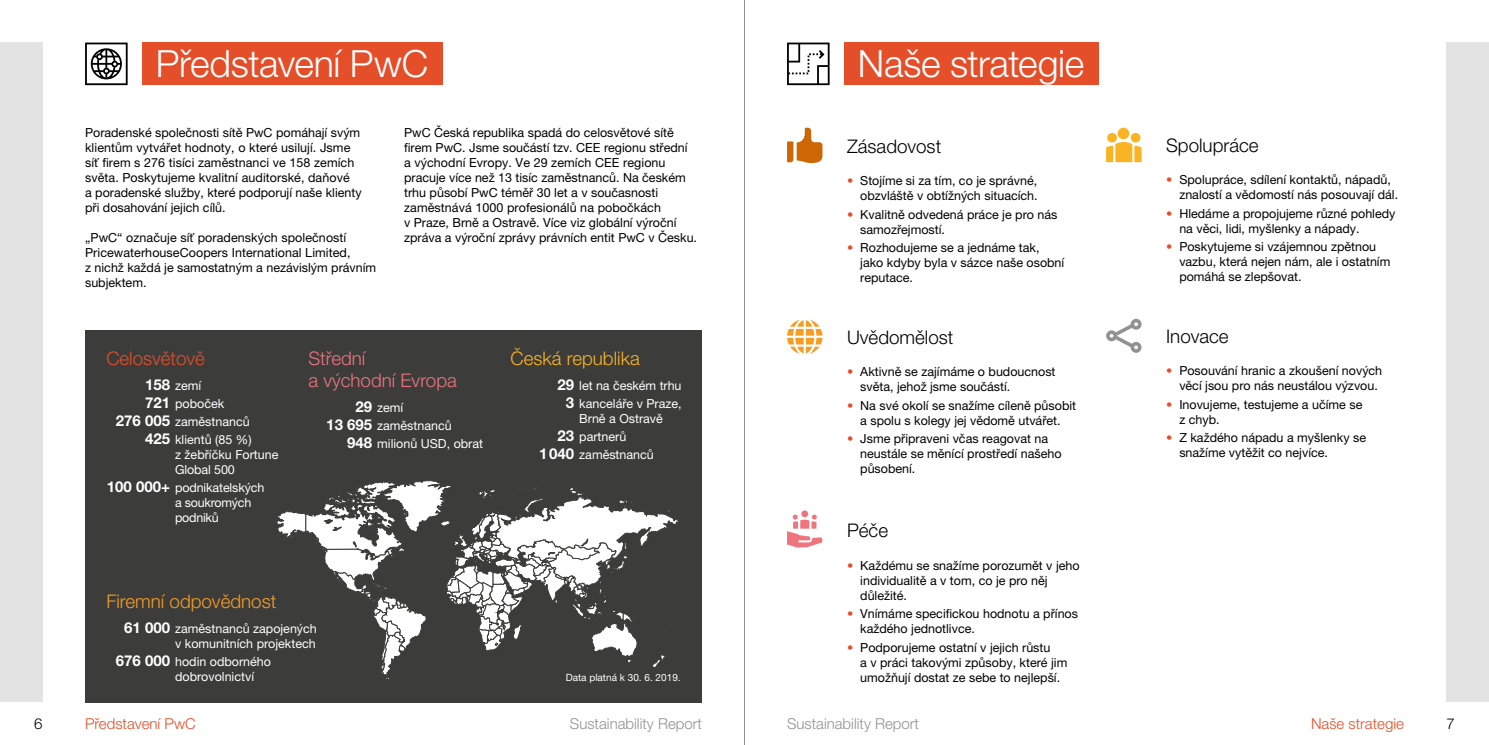
<style>
.page{position:relative;width:1489px;height:745px;background:#fff}
.page>*{position:absolute;margin:0;border:0;box-sizing:border-box;transform-origin:0 0}
.ATYP_-_Headline__Ins{font:300 37.5px "Helvetica Neue LT Pro";letter-spacing:-.01em;color:#fff}
.t1{font:300 18.75px "Helvetica Neue LT Pro";color:#000}
.t2{font:300 18.75px/22.5px "Helvetica Neue LT Pro";color:#ee747e}
.t3{font:300 18.75px "Helvetica Neue LT Pro";color:#f59c24}
.t4{font:300 18.75px "Helvetica Neue LT Pro";color:#fab322}
.t5{font:300 18.75px "Helvetica Neue LT Pro";color:#e44e29}
.t6{font:300 15px "Helvetica Neue LT Pro";color:#929292}
.t7{font:300 15px "Helvetica Neue LT Pro";color:#e44e29}
.t8{font:300 15px "Helvetica Neue LT Pro";color:#000}
.t9{font:12.5px/15px "Helvetica Neue LT Pro";color:#000}
.t10{font:12.5px/15px "Helvetica Neue LT Pro";color:#fff}
.t11{font:12.5px/15px "Helvetica Neue LT Pro";letter-spacing:-.02em;color:#fff}
.t12{font:10px "Helvetica Neue LT Pro";color:#fff}
.s1{font-weight:700;font-size:15px}
.s2{color:#e44e29}
</style>
<div class="page">
<div style="left:0;top:43px;width:43px;height:659px;background:#e3e3e3"></div>
<div style="left:1446px;top:43px;width:42px;height:659px;background:#e3e3e3"></div>
<div style="left:85px;top:330px;width:617px;height:372px;background:#3c3c3b"></div>
<div style="left:142px;top:43px;width:300px;height:42px;background:#e44e29"></div>
<div style="left:843px;top:43px;width:255px;height:42px;background:#e44e29"></div>
<svg style="left:787px;top:128px;width:35px;height:35px"></svg>
<svg style="left:787px;top:319px;width:35px;height:34px"></svg>
<div style="left:801px;top:510px;width:7px;height:7px;background:#ee747e;border-radius:50%"></div>
<svg style="left:787px;top:514px;width:35px;height:33px"></svg>
<div style="left:1117px;top:128px;width:12px;height:11px;background:#fab322;border-radius:50%"></div>
<div style="left:1107px;top:133px;width:9px;height:9px;background:#fab322;border-radius:50%"></div>
<div style="left:1130px;top:133px;width:10px;height:9px;background:#fab322;border-radius:50%"></div>
<svg style="left:1106px;top:142px;width:35px;height:20px"></svg>
<svg style="left:1106px;top:318px;width:35px;height:34px"></svg>
<svg style="left:85px;top:43px;width:43px;height:42px"></svg>
<svg style="left:277px;top:480px;width:401px;height:199px"></svg>
<svg style="left:787px;top:43px;width:42px;height:42px"></svg>
<hr style="left:744px;top:0;width:1px;height:744px;background:#929292">
<p class="ATYP_-_Headline__Ins" style="left:156px;top:41px;width:273px">Představení PwC</p>
<p class="ATYP_-_Headline__Ins" style="left:857px;top:41px;width:228px">Naše strategie</p>
<p class="t9" style="left:85px;top:124px;width:278px">Poradenské společnosti sítě PwC pomáhají svým klientům vytvářet hodnoty, o které usilují. Jsme síť firem s 276 tisíci zaměstnanci ve 158 zemích světa. Poskytujeme kvalitní auditorské, daňové<br>a poradenské služby, které podporují naše klienty při dosahování jejich cílů.</p>
<p class="t9" style="left:85px;top:229px;width:293px">„PwC“ označuje síť poradenských společností PricewaterhouseCoopers International Limited,<br>z nichž každá je samostatným a nezávislým právním subjektem.</p>
<p class="t9" style="left:404px;top:124px;width:294px">PwC Česká republika spadá do celosvětové sítě firem PwC. Jsme součástí tzv. CEE regionu střední a východní Evropy. Ve 29 zemích CEE regionu pracuje více než 13 tisíc zaměstnanců. Na českém trhu působí PwC téměř 30 let a v současnosti zaměstnává 1000 profesionálů na pobočkách<br>v Praze, Brně a Ostravě. Více viz globální výroční zpráva a výroční zprávy právních entit PwC v Česku.</p>
<p class="t5" style="left:106px;top:346px;width:100px">Celosvětově</p>
<p class="t10" style="left:145px;top:377px;width:58px"><span class="s1">158</span> zemí</p>
<p class="t10" style="left:145px;top:395px;width:81px"><span class="s1">721</span> poboček</p>
<p class="t10" style="left:116px;top:413px;width:135px"><span class="s1">276 005</span> zaměstnanců</p>
<p class="t10" style="left:175px;top:431px;width:105px;text-indent:-30px"><span class="s1">425</span> klientů (85 %)<br>z žebříčku Fortune<br>Global 500</p>
<p class="t11" style="left:175px;top:479px;width:91px;text-indent:-68px"><span class="s1">100 000+</span> podnikatelských a soukromých podniků</p>
<p class="t2" style="left:308px;top:346px;width:150px">Střední<br>a východní Evropa</p>
<p class="t10" style="left:355px;top:400px;width:49px"><span class="s1">29</span> zemí</p>
<p class="t10" style="left:326px;top:418px;width:127px"><span class="s1">13 695</span> zaměstnanců</p>
<p class="t10" style="left:347px;top:436px;width:137px"><span class="s1">948</span> milionů USD, obrat</p>
<p class="t3" style="left:106px;top:589px;width:171px">Firemní odpovědnost</p>
<p class="t10" style="left:124px;top:620px;width:194px;text-align:right"><span class="s1">61 000</span> zaměstnanců zapojených v komunitních projektech</p>
<p class="t10" style="left:175px;top:653px;width:97px;text-indent:-59px"><span class="s1">676 000</span> hodin odborného dobrovolnictví</p>
<p class="t4" style="left:510px;top:346px;width:131px">Česká republika</p>
<p class="t10" style="left:557px;top:377px;width:125px"><span class="s1">29</span> let na českém trhu</p>
<p class="t10" style="left:566px;top:395px;width:117px;text-align:center"><span class="s1">3</span> kanceláře v Praze,<br>Brně a Ostravě</p>
<p class="t10" style="left:557px;top:428px;width:70px"><span class="s1">23</span> partnerů</p>
<p class="t10" style="left:539px;top:446px;width:116px"><span class="s1">1040</span> zaměstnanců</p>
<p class="t12" style="left:565px;top:671px;width:116px">Data platná k 30. 6. 2019.</p>
<p class="t1" style="left:847px;top:135px;width:96px">Zásadovost</p>
<p class="t9" style="left:847px;top:173px;width:192px;text-align:right"><span class="s2">•</span> Stojíme si za tím, co je správné, obzvláště v obtížných situacích.</p>
<p class="t9" style="left:860px;top:206px;width:199px;text-indent:-13px"><span class="s2">•</span> Kvalitně odvedená práce je pro nás samozřejmostí.</p>
<p class="t9" style="left:860px;top:240px;width:205px;text-indent:-13px"><span class="s2">•</span> Rozhodujeme se a jednáme tak, jako kdyby byla v sázce naše osobní reputace.</p>
<p class="t1" style="left:847px;top:325px;width:108px">Uvědomělost</p>
<p class="t9" style="left:860px;top:363px;width:197px;text-indent:-13px"><span class="s2">•</span> Aktivně se zajímáme o budoucnost světa, jehož jsme součástí.</p>
<p class="t9" style="left:847px;top:397px;width:230px;text-align:center"><span class="s2">•</span> Na své okolí se snažíme cíleně působit a spolu s kolegy jej vědomě utvářet.</p>
<p class="t9" style="left:860px;top:430px;width:203px;text-indent:-13px"><span class="s2">•</span> Jsme připraveni včas reagovat na neustále se měnící prostředí našeho působení.</p>
<p class="t1" style="left:847px;top:519px;width:43px">Péče</p>
<p class="t9" style="left:860px;top:557px;width:221px;text-indent:-13px"><span class="s2">•</span> Každému se snažíme porozumět v jeho individualitě a v tom, co je pro něj důležité.</p>
<p class="t9" style="left:860px;top:605px;width:219px;text-indent:-13px"><span class="s2">•</span> Vnímáme specifickou hodnotu a přínos každého jednotlivce.</p>
<p class="t9" style="left:860px;top:639px;width:208px;text-indent:-13px"><span class="s2">•</span> Podporujeme ostatní v jejich růstu<br>a v práci takovými způsoby, které jim umožňují dostat ze sebe to nejlepší.</p>
<p class="t1" style="left:1166px;top:134px;width:94px">Spolupráce</p>
<p class="t9" style="left:1179px;top:172px;width:220px;text-indent:-13px"><span class="s2">•</span> Spolupráce, sdílení kontaktů, nápadů, znalostí a vědomostí nás posouvají dál.</p>
<p class="t9" style="left:1179px;top:205px;width:218px;text-indent:-13px"><span class="s2">•</span> Hledáme a propojujeme různé pohledy na věci, lidi, myšlenky a nápady.</p>
<p class="t9" style="left:1179px;top:239px;width:212px;text-indent:-13px"><span class="s2">•</span> Poskytujeme si vzájemnou zpětnou vazbu, která nejen nám, ale i ostatním pomáhá se zlepšovat.</p>
<p class="t1" style="left:1166px;top:324px;width:64px">Inovace</p>
<p class="t9" style="left:1179px;top:362px;width:204px;text-indent:-13px"><span class="s2">•</span> Posouvání hranic a zkoušení nových věcí jsou pro nás neustálou výzvou.</p>
<p class="t9" style="left:1179px;top:396px;width:184px;text-indent:-13px"><span class="s2">•</span> Inovujeme, testujeme a učíme se z chyb.</p>
<p class="t9" style="left:1179px;top:429px;width:188px;text-indent:-13px"><span class="s2">•</span> Z každého nápadu a myšlenky se snažíme vytěžit co nejvíce.</p>
<p class="t7" style="left:85px;top:714px;width:112px">Představení PwC</p>
<p class="t7" style="left:1310px;top:714px;width:94px">Naše strategie</p>
<p class="t8" style="left:34px;top:714px;width:10px">6</p>
<p class="t6" style="left:570px;top:714px;width:133px">Sustainability Report</p>
<p class="t6" style="left:787px;top:714px;width:133px">Sustainability Report</p>
<p class="t8" style="left:1446px;top:714px;width:10px">7</p>
</div>
